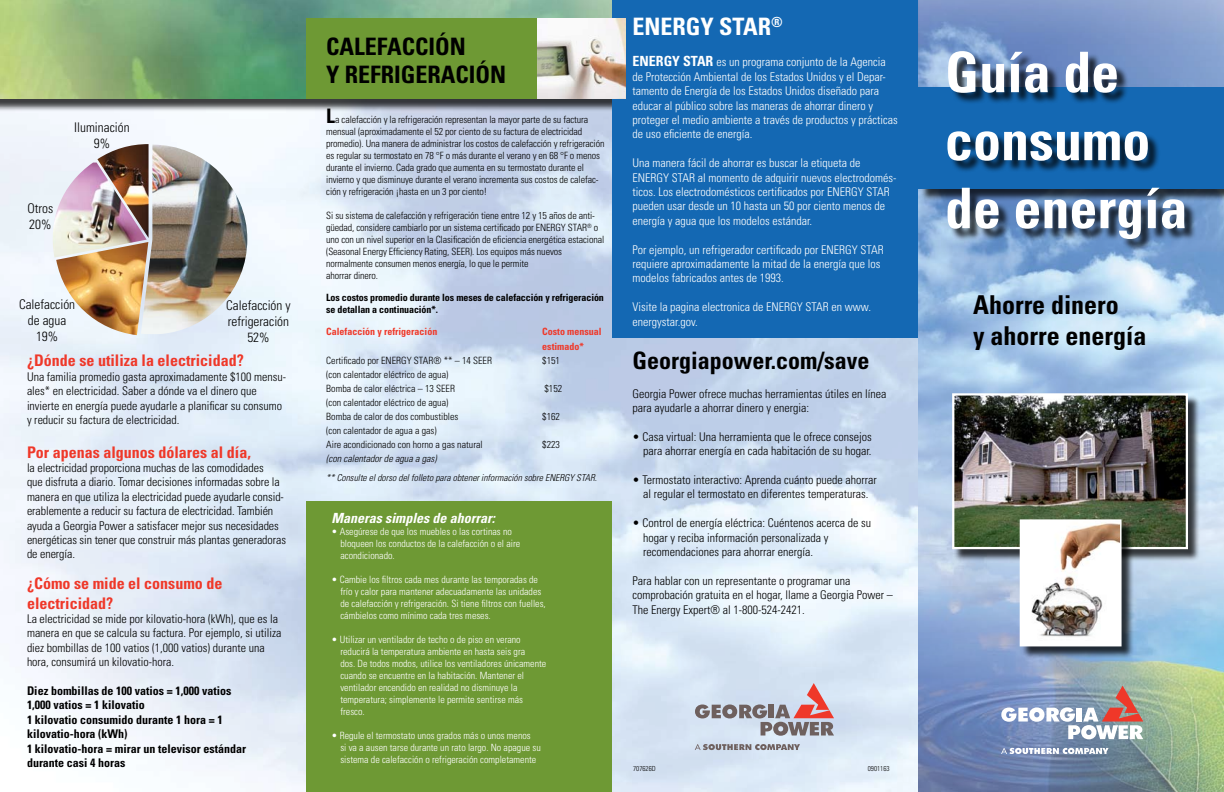
<style>
.page{position:relative;width:1224px;height:792px;background:#fff}
.page>*{position:absolute;margin:0;border:0;box-sizing:border-box;transform-origin:0 0}
.t1{font:700 condensed 56px/68px "Univers";color:#fff}
.t2{font:700 condensed 26px/31.2px "Univers";color:#000}
.t3{font:700 condensed 24px/28.8px "Univers";color:#000}
.t4{font:700 condensed 24px "Univers";color:#fff}
.t5{font:700 condensed 16px/19.2px "Univers";color:#ef3829}
.t6{font:italic 700 condensed 14px "Univers";color:#fff}
.t7{font:300 condensed 13.3px/16px "Univers";color:#000;text-align:center}
.t8{font:300 condensed 12px/14.4px "Univers";color:#000}
.t9{font:300 condensed 12px/14.4px "Univers";color:#fff}
.t10{font:700 condensed 12px/14.4px "Univers";color:#000}
.t11{font:300 condensed 10px/12px "Univers";letter-spacing:-.01em;color:#000}
.t12{font:300 condensed 10px/12px "Univers";color:#fff}
.t13{font:700 condensed 10px/12px "Univers";letter-spacing:-.01em;color:#000}
.t14{font:700 condensed 10px/14.4px "Univers";color:#ef3829}
.t15{font:italic 300 condensed 10px "Univers";color:#000}
.t16{font:italic 300 condensed 9.5px "Univers";color:#000}
.t17{font:300 condensed 7px "Univers";color:#000}
.s1{font-weight:700;font-size:20px}
.s2{font-weight:700;font-size:14px}
</style>
<div class="page">
<img style="left:0;top:112px;width:918px;height:680px">
<div style="left:0;top:0;width:920px;height:112px;background:#000;opacity:.75"></div>
<img style="left:0;top:0;width:612px;height:99px">
<img style="left:918px;top:0;width:306px;height:792px">
<svg style="left:1001px;top:686px;width:142px;height:53px"></svg>
<svg style="left:1001px;top:748px;width:108px;height:6px"></svg>
<div style="left:920px;top:89px;width:304px;height:112px;background:#000;opacity:.75"></div>
<div style="left:918px;top:87px;width:306px;height:102px;background:#1468b3"></div>
<div style="left:949px;top:53px;width:247px;height:198px;background:#000;opacity:.75"></div>
<div style="left:612px;top:0;width:306px;height:338px;background:#1468b3"></div>
<div style="left:306px;top:502px;width:306px;height:290px;background:#6e9934"></div>
<div style="left:306px;top:18px;width:306px;height:81px;background:#6e9934"></div>
<svg style="left:695px;top:683px;width:139px;height:53px;background:#bfb9c3"></svg>
<svg style="left:695px;top:744px;width:105px;height:6px"></svg>
<img style="left:147px;top:145px;width:100px;height:189px">
<img style="left:97px;top:144px;width:52px;height:94px">
<img style="left:47px;top:163px;width:100px;height:95px">
<img style="left:56px;top:242px;width:92px;height:93px">
<div style="left:954px;top:395px;width:247px;height:166px;background:#000;opacity:.75"></div>
<img style="left:955px;top:396px;width:230px;height:150px">
<div style="left:952px;top:393px;width:236px;height:156px;border:2px solid #fff"></div>
<img style="left:538px;top:18px;width:87px;height:81px">
<div style="left:1021px;top:521px;width:113px;height:138px;background:#000;opacity:.75"></div>
<img style="left:1023px;top:522px;width:96px;height:121px">
<div style="left:1020px;top:519px;width:102px;height:127px;border:2px solid #fff"></div>
<p class="t7" style="left:27px;top:200px;width:27px;text-align:left">Otros<br>20%</p>
<p class="t7" style="left:74px;top:119px;width:57px">Iluminación<br>9%</p>
<p class="t7" style="left:19px;top:296px;width:58px">Calefacción de agua<br>19%</p>
<p class="t7" style="left:226px;top:297px;width:66px">Calefacción y refrigeración<br>52%</p>
<h3 class="t5" style="left:27px;top:351px;width:218px">¿Dónde se utiliza la electricidad?</h3>
<p class="t8" style="left:27px;top:369px;width:261px">Una familia promedio gasta aproximadamente $100 mensu&shy;ales* en electricidad. Saber a dónde va el dinero que invierte en energía puede ayudarle a planificar su consumo y reducir su factura de electricidad.</p>
<h3 class="t5" style="left:27px;top:442px;width:225px">Por apenas algunos dólares al día,</h3>
<p class="t8" style="left:27px;top:460px;width:261px">la electricidad proporciona muchas de las comodidades<br>que disfruta a diario. Tomar decisiones informadas sobre la manera en que utiliza la electricidad puede ayudarle consid&shy;erablemente a reducir su factura de electricidad. También ayuda a Georgia Power a satisfacer mejor sus necesidades energéticas sin tener que construir más plantas generadoras de energía.</p>
<h3 class="t5" style="left:27px;top:574px;width:197px">¿Cómo se mide el consumo de electricidad?</h3>
<p class="t8" style="left:27px;top:611px;width:256px">La electricidad se mide por kilovatio-hora (kWh), que es la manera en que se calcula su factura. Por ejemplo, si utiliza diez bombillas de 100 vatios (1,000 vatios) durante una hora, consumirá un kilovatio-hora.</p>
<p class="t10" style="left:27px;top:683px;width:221px">Diez bombillas de 100 vatios = 1,000 vatios<br>1,000 vatios = 1 kilovatio<br>1 kilovatio consumido durante 1 hora = 1 kilovatio-hora (kWh)<br>1 kilovatio-hora = mirar un televisor estándar durante casi 4 horas</p>
<h3 class="t3" style="left:326px;top:31px;width:182px">CALEFACCIÓN<br>Y REFRIGERACIÓN</h3>
<p class="t11" style="left:326px;top:114px;width:280px"><span class="s1">L</span>a calefacción y la refrigeración representan la mayor parte de su factura mensual (aproximadamente el 52 por ciento de su factura de electricidad promedio). Una manera de administrar los costos de calefacción y refrigeración es regular su termostato en 78 °F o más durante el verano y en 68 °F o menos durante el invierno. Cada grado que aumenta en su termostato durante el invierno y que disminuye durante el verano incrementa sus costos de calefac&shy;ción y refrigeración ¡hasta en un 3 por ciento!</p>
<p class="t11" style="left:326px;top:210px;width:280px">Si su sistema de calefacción y refrigeración tiene entre 12 y 15 años de anti&shy;güedad, considere cambiarlo por un sistema certificado por ENERGY STAR<sup>®</sup> o uno con un nivel superior en la Clasificación de eficiencia energética estacional (Seasonal Energy Efficiency Rating, SEER). Los equipos más nuevos normalmente consumen menos energía, lo que le permite<br>ahorrar dinero.</p>
<p class="t13" style="left:326px;top:292px;width:279px">Los costos promedio durante los meses de calefacción y refrigeración se detallan a continuación*.</p>
<p class="t14" style="left:326px;top:325px;width:113px">Calefacción y refrigeración</p>
<p class="t14" style="left:542px;top:325px;width:61px">Costo mensual estimado*</p>
<p class="t11" style="left:326px;top:354px;width:167px">Certificado por ENERGY STAR® ** – 14 SEER</p>
<p class="t11" style="left:542px;top:354px;width:19px">$151</p>
<p class="t11" style="left:326px;top:367px;width:130px;line-height:14px">(con calentador eléctrico de agua)<br>Bomba de calor eléctrica – 13 SEER</p>
<p class="t11" style="left:544px;top:382px;width:19px">$152</p>
<p class="t11" style="left:326px;top:395px;width:134px;line-height:14px">(con calentador eléctrico de agua)<br>Bomba de calor de dos combustibles</p>
<p class="t11" style="left:326px;top:423px;width:158px;line-height:14px">(con calentador de agua a gas)<br>Aire acondicionado con horno a gas natural</p>
<p class="t11" style="left:542px;top:410px;width:19px">$162</p>
<p class="t11" style="left:542px;top:438px;width:19px">$223</p>
<p class="t15" style="left:326px;top:452px;width:112px">(con calentador de agua a gas)</p>
<p class="t16" style="left:326px;top:472px;width:272px">** Consulte el dorso del folleto para obtener información sobre ENERGY STAR.</p>
<p class="t6" style="left:332px;top:509px;width:165px">Maneras simples de ahorrar:</p>
<p class="t12" style="left:340px;top:525px;width:181px;text-indent:-9px">• Asegúrese de que los muebles o las cortinas no bloqueen los conductos de la calefacción o el aire acondicionado.</p>
<p class="t12" style="left:340px;top:573px;width:207px;text-indent:-9px">• Cambie los filtros cada mes durante las temporadas de frío y calor para mantener adecuadamente las unidades de calefacción y refrigeración. Si tiene filtros con fuelles, cámbielos como mínimo cada tres meses.</p>
<p class="t12" style="left:340px;top:633px;width:208px;text-indent:-9px">• Utilizar un ventilador de techo o de piso en verano reducirá la temperatura ambiente en hasta seis gra<br>dos. De todos modos, utilice los ventiladores únicamente cuando se encuentre en la habitación. Mantener el ventilador encendido en realidad no disminuye la temperatura; simplemente le permite sentirse más fresco.</p>
<p class="t12" style="left:340px;top:729px;width:202px;text-indent:-9px">• Regule el termostato unos grados más o unos menos<br>si va a ausen tarse durante un rato largo. No apague su sistema de calefacción o refrigeración completamente</p>
<h3 class="t4" style="left:633px;top:12px;width:152px">ENERGY STAR<sup>®</sup></h3>
<p class="t9" style="left:633px;top:55px;width:267px"><span class="s2">ENERGY STAR</span> es un programa conjunto de la Agencia de Protección Ambiental de los Estados Unidos y el Depar&shy;tamento de Energía de los Estados Unidos diseñado para educar al público sobre las maneras de ahorrar dinero y proteger el medio ambiente a través de productos y prácticas de uso eficiente de energía.</p>
<p class="t9" style="left:633px;top:156px;width:265px">Una manera fácil de ahorrar es buscar la etiqueta de ENERGY STAR al momento de adquirir nuevos electrodomés&shy;ticos. Los electrodomésticos certificados por ENERGY STAR pueden usar desde un 10 hasta un 50 por ciento menos de energía y agua que los modelos estándar.</p>
<p class="t9" style="left:633px;top:242px;width:253px">Por ejemplo, un refrigerador certificado por ENERGY STAR requiere aproximadamente la mitad de la energía que los modelos fabricados antes de 1993.</p>
<p class="t9" style="left:633px;top:300px;width:240px">Visite la pagina electronica de ENERGY STAR en www. energystar.gov.</p>
<h3 class="t3" style="left:633px;top:346px;width:238px">Georgiapower.com/save</h3>
<p class="t8" style="left:633px;top:386px;width:255px">Georgia Power ofrece muchas herramientas útiles en línea para ayudarle a ahorrar dinero y energia:</p>
<p class="t8" style="left:633px;top:429px;width:241px;text-align:right">• Casa virtual: Una herramienta que le ofrece consejos para ahorrar energía en cada habitación de su hogar.</p>
<p class="t8" style="left:633px;top:472px;width:246px;text-align:center">• Termostato interactivo: Aprenda cuánto puede ahorrar al regular el termostato en diferentes temperaturas.</p>
<p class="t8" style="left:643px;top:516px;width:229px;text-indent:-11px">• Control de energía eléctrica: Cuéntenos acerca de su hogar y reciba información personalizada y recomendaciones para ahorrar energía.</p>
<p class="t8" style="left:633px;top:573px;width:262px">Para hablar con un representante o programar una comprobación gratuita en el hogar, llame a Georgia Power –<br>The Energy Expert® al 1-800-524-2421.</p>
<p class="t17" style="left:633px;top:765px;width:24px">707626D</p>
<p class="t17" style="left:868px;top:765px;width:23px">0901163</p>
<h1 class="t1" style="left:945px;top:37px;width:244px">Guía de consumo de energía</h1>
<h2 class="t2" style="left:973px;top:289px;width:175px">Ahorre dinero<br>y ahorre energía</h2>
</div>
